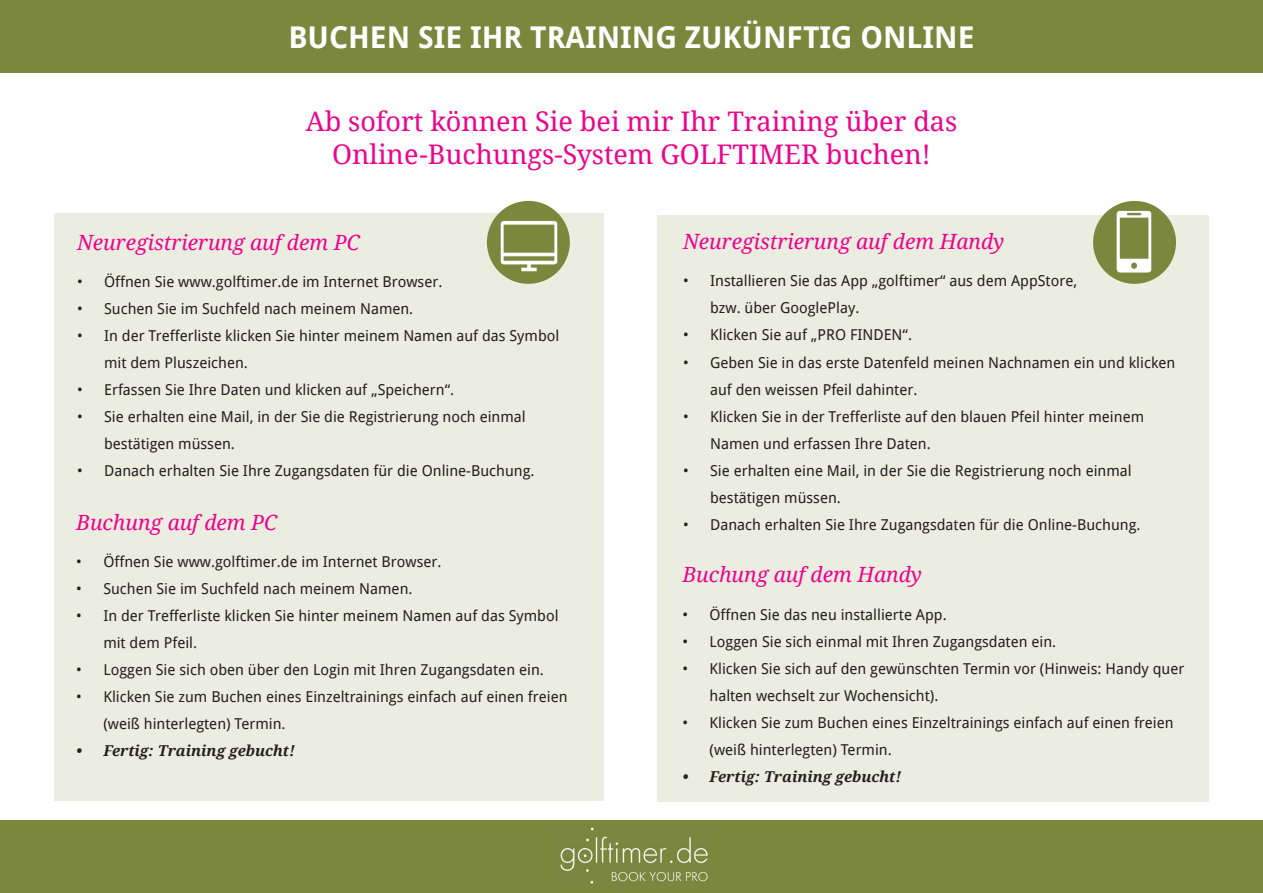
<style>
.page{position:relative;width:1263px;height:893px;background:#fff}
.page>*{position:absolute;margin:0;border:0;box-sizing:border-box;transform-origin:0 0}
.t1{font:700 30px "Droid Sans";color:#fff}
.t2{font:27px/32.4px "Droid Serif";color:#ed028c;text-align:center}
.t3{font:italic 21px "Droid Serif";color:#ed028c}
.t4{font:15px/27px "Droid Sans";color:#231f20}
.t5{font:italic 700 15px "Droid Serif";color:#231f20}
</style>
<div class="page">
<div style="left:54px;top:213px;width:550px;height:587px;background:#ebede1"></div>
<div style="left:0;top:821px;width:1263px;height:72px;background:#7a873c"></div>
<img style="left:560px;top:827px;width:148px;height:57px">
<div style="left:657px;top:215px;width:552px;height:586px;background:#ebede1"></div>
<div style="left:0;top:0;width:1263px;height:72px;background:#7a873c"></div>
<div style="left:1093px;top:201px;width:83px;height:83px;background:#7a873c;border-radius:50%"></div>
<img style="left:1103px;top:211px;width:62px;height:62px">
<div style="left:487px;top:201px;width:83px;height:83px;background:#7a873c;border-radius:50%"></div>
<img style="left:501px;top:220px;width:56px;height:54px">
<p class="t1" style="left:288px;top:18px;width:688px">BUCHEN SIE IHR TRAINING ZUKÜNFTIG ONLINE</p>
<p class="t2" style="left:306px;top:105px;width:653px">Ab sofort können Sie bei mir Ihr Training über das<br>Online-Buchungs-System GOLFTIMER buchen!</p>
<p class="t3" style="left:77px;top:229px;width:284px">Neuregistrierung auf dem PC</p>
<p class="t4" style="left:77px;top:268px;width:367px">• Öffnen Sie www.golftimer.de im Internet Browser.</p>
<p class="t4" style="left:77px;top:295px;width:338px">• Suchen Sie im Suchfeld nach meinem Namen.</p>
<p class="t4" style="left:104px;top:322px;width:457px;text-indent:-27px">• In der Trefferliste klicken Sie hinter meinem Namen auf das Symbol mit dem Pluszeichen.</p>
<p class="t4" style="left:77px;top:376px;width:379px">• Erfassen Sie Ihre Daten und klicken auf „Speichern“.</p>
<p class="t4" style="left:104px;top:403px;width:423px;text-indent:-27px">• Sie erhalten eine Mail, in der Sie die Registrierung noch einmal bestätigen müssen.</p>
<p class="t4" style="left:77px;top:457px;width:459px">• Danach erhalten Sie Ihre Zugangsdaten für die Online-Buchung.</p>
<p class="t3" style="left:76px;top:509px;width:203px">Buchung auf dem PC</p>
<p class="t4" style="left:76px;top:548px;width:367px">• Öffnen Sie www.golftimer.de im Internet Browser.</p>
<p class="t4" style="left:76px;top:575px;width:338px">• Suchen Sie im Suchfeld nach meinem Namen.</p>
<p class="t4" style="left:103px;top:602px;width:457px;text-indent:-27px">• In der Trefferliste klicken Sie hinter meinem Namen auf das Symbol mit dem Pfeil.</p>
<p class="t4" style="left:76px;top:656px;width:469px">• Loggen Sie sich oben über den Login mit Ihren Zugangsdaten ein.</p>
<p class="t4" style="left:103px;top:683px;width:466px;text-indent:-27px">• Klicken Sie zum Buchen eines Einzeltrainings einfach auf einen freien (weiß hinterlegten) Termin.</p>
<p class="t5" style="left:76px;top:741px;width:220px">• Fertig: Training gebucht!</p>
<p class="t3" style="left:683px;top:228px;width:323px">Neuregistrierung auf dem Handy</p>
<p class="t4" style="left:710px;top:267px;width:368px;text-indent:-27px">• Installieren Sie das App „golftimer“ aus dem AppStore, bzw. über GooglePlay.</p>
<p class="t4" style="left:683px;top:321px;width:230px">• Klicken Sie auf „PRO FINDEN“.</p>
<p class="t4" style="left:710px;top:348px;width:467px;text-indent:-27px">• Geben Sie in das erste Datenfeld meinen Nachnamen ein und klicken auf den weissen Pfeil dahinter.</p>
<p class="t4" style="left:710px;top:402px;width:436px;text-indent:-27px">• Klicken Sie in der Trefferliste auf den blauen Pfeil hinter meinem<br>Namen und erfassen Ihre Daten.</p>
<p class="t4" style="left:710px;top:456px;width:423px;text-indent:-27px">• Sie erhalten eine Mail, in der Sie die Registrierung noch einmal bestätigen müssen.</p>
<p class="t4" style="left:683px;top:510px;width:459px">• Danach erhalten Sie Ihre Zugangsdaten für die Online-Buchung.</p>
<p class="t3" style="left:682px;top:562px;width:241px">Buchung auf dem Handy</p>
<p class="t4" style="left:682px;top:601px;width:266px">• Öffnen Sie das neu installierte App.</p>
<p class="t4" style="left:682px;top:628px;width:375px">• Loggen Sie sich einmal mit Ihren Zugangsdaten ein.</p>
<p class="t4" style="left:709px;top:655px;width:476px;text-indent:-27px">• Klicken Sie sich auf den gewünschten Termin vor (Hinweis: Handy quer halten wechselt zur Wochensicht).</p>
<p class="t4" style="left:709px;top:709px;width:466px;text-indent:-27px">• Klicken Sie zum Buchen eines Einzeltrainings einfach auf einen freien (weiß hinterlegten) Termin.</p>
<p class="t5" style="left:682px;top:767px;width:220px">• Fertig: Training gebucht!</p>
</div>
